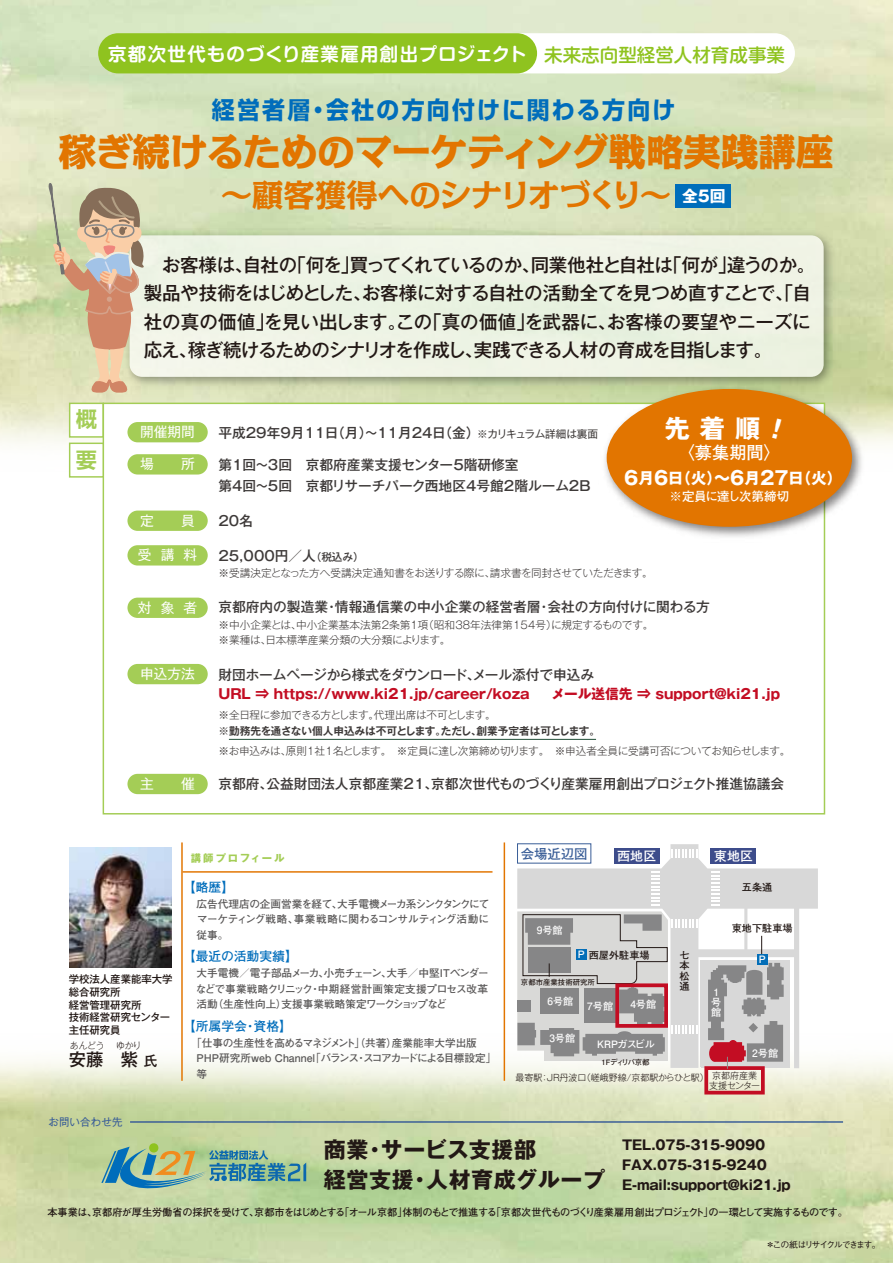
<style>
.page{position:relative;width:893px;height:1263px;background:#fff}
.page>*{position:absolute;margin:0;border:0;box-sizing:border-box;transform-origin:0 0}
.t1{font:800 37.5px "Kakumin Pro";color:#e27500}
.t2{font:700 31.5px "Kakumin Pro";letter-spacing:-.015em;color:#e27500}
.t3{font:700 25.2px "Gothic MB101 Pr 5";color:#fff}
.t4{font:700 24px "Shin Go Pro";letter-spacing:.1em;color:#006dbb;scale:.95 1}
.t5{font:700 22.05px/29.4px "Gothic MB101 Pr 5";letter-spacing:.025em;color:#221815}
.t6{font:700 21.15px/41px "Shin Go Pro De";color:#a4cd56}
.t7{font:500 18.45px/28.5px "Gothic MB101 Pr 5";letter-spacing:-.025em;color:#221815}
.t8{font:700 18.45px "Shin M Go Pro De";letter-spacing:.055em;color:#fff}
.t9{font:700 17.25px "Futo Go B101 Pr 5";color:#fff}
.t10{font:500 17.25px "Gothic MB101 Pro";color:#221815}
.t11{font:700 15.75px "Gothic MB101 Pr 5";color:#fff}
.t12{font:700 15.6px "Gothic MB101 Pr 5";color:#fff}
.t13{font:500 13.65px "Gothic MB101 Pro";color:#3e3a39}
.t14{font:700 13.65px/19.4px "Gothic MB101 Pro";color:#c30d23}
.t15{font:500 13.65px/20.7px "Gothic MB101 Pro";letter-spacing:-.035em;color:#3e3a39}
.t16{font:500 13.65px "Gothic MB101 Pro";letter-spacing:-.12em;color:#3e3a39}
.t17{font:13.65px "Gothic MB101 Pro";color:#fff}
.t18{font:700 13.35px/20.1px "Gothic MB101 Pr 5";letter-spacing:-.01em;color:#221815}
.t19{font:700 13.35px "Futo Go B101 Pr 5";color:#395d97}
.t20{font:700 13.2px "Futo Go B101 Pr 5";color:#fff}
.t21{font:700 12.9px "Futo Go B101 Pr 5";color:#006dbb}
.t22{font:700 12.6px "Futo Go B101 Pr 5";letter-spacing:-.045em;color:#fff}
.t23{font:700 10.65px/15.5px "Futo Go B101 Pr 5";letter-spacing:-.02em;color:#595757;text-align:justify}
.t24{font:300 10.65px/14.9px "Gothic MB101 Pro";letter-spacing:-.03em;color:#3e3a39}
.t25{font:700 10.65px/16.8px "Gothic MB101 Pro De";letter-spacing:-.01em;color:#3e3a39}
.t26{font:10.5px "Gothic MB101 Pr 5";letter-spacing:.01em;color:#395d97}
.t27{font:500 10.35px/12.8px "Gothic MB101 Pro";color:#221815}
.t28{font:700 10.35px "Gothic MB101 Pr 5";letter-spacing:.165em;color:#a4cd56}
.t29{font:700 10.2px "Futo Go B101 Pr 5";letter-spacing:-.055em;color:#221815}
.t30{font:700 10.2px/10.2px "Futo Go B101 Pr 5";color:#fff}
.t31{font:700 10.2px/10.2px "Futo Go B101 Pr 5";letter-spacing:-.025em;color:#221815;text-align:justify}
.t32{font:700 10.2px "Futo Go B101 Pr 5";letter-spacing:-.06em;color:#fff}
.t33{font:300 9px/8.2px "Gothic MB101 Pr 5";color:#221815}
.t34{font:500 9px "Gothic BBB Pr 5";letter-spacing:-.16em;color:#221815}
.t35{font:300 8.85px "Gothic MB101 Pro";letter-spacing:-.05em;color:#221815}
.t36{font:700 7.35px "Futo Go B101 Pr 5";color:#221815}
.t37{font:700 7.35px "Futo Go B101 Pr 5";letter-spacing:-.035em;color:#221815}
.s1{font-family:"Shin M Go Pro";font-weight:500;color:#8fc31f}
.s2{font-size:18.75px}
.s3{font-weight:400;font-size:10.65px}
.s4{font-size:10.65px}
.s5{font-weight:500;color:#3e3a39}
.s6{font-family:"Gothic MB101 Pro";font-weight:300}
.s7{font-size:13.65px}
.s8{color:#fff}
</style>
<div class="page">
<img style="left:0;top:0;width:893px;height:591px">
<img style="left:0;top:957px;width:893px;height:306px">
<img style="left:147px;top:226px;width:692px;height:166px">
<div style="left:130px;top:235px;width:694px;height:142px;background:#eef3e5;border-radius:13px"></div>
<div style="left:69px;top:403px;width:35px;height:35px;background:#fff;border:1px solid #a4cd56"></div>
<div style="left:103px;top:403px;width:722px;height:411px;background:#fff;border:1px solid #a4cd56"></div>
<div style="left:69px;top:443px;width:35px;height:35px;background:#fff;border:1px solid #a4cd56"></div>
<div style="left:127px;top:422px;width:81px;height:20px;background:#a4cd56;border-radius:10px"></div>
<div style="left:127px;top:454px;width:81px;height:20px;background:#a4cd56;border-radius:10px"></div>
<div style="left:127px;top:511px;width:81px;height:20px;background:#a4cd56;border-radius:10px"></div>
<div style="left:127px;top:545px;width:81px;height:20px;background:#a4cd56;border-radius:10px"></div>
<div style="left:127px;top:598px;width:81px;height:20px;background:#a4cd56;border-radius:10px"></div>
<div style="left:127px;top:664px;width:81px;height:20px;background:#a4cd56;border-radius:10px"></div>
<div style="left:127px;top:774px;width:81px;height:20px;background:#a4cd56;border-radius:10px"></div>
<img style="left:69px;top:848px;width:102px;height:119px">
<img style="left:599px;top:381px;width:268px;height:161px">
<div style="left:607px;top:389px;width:245px;height:138px;background:#e27500;border-radius:50%"></div>
<hr style="left:181px;top:842px;width:2px;height:239px;background:#e27500">
<hr style="left:504px;top:842px;width:1px;height:239px;background:#e27500">
<hr style="left:229px;top:739px;width:367px;height:1px;background:#214e38">
<hr style="left:183px;top:871px;width:309px;height:2px;background:#e27500">
<div style="left:517px;top:843px;width:74px;height:20px;background:#728cb5"></div>
<svg style="left:517px;top:844px;width:301px;height:224px"></svg>
<svg style="left:711px;top:871px;width:8px;height:35px"></svg>
<svg style="left:671px;top:849px;width:27px;height:9px"></svg>
<div style="left:710px;top:848px;width:45px;height:16px;background:#3d4c8b"></div>
<div style="left:614px;top:848px;width:45px;height:16px;background:#3d4c8b"></div>
<svg style="left:517px;top:871px;width:181px;height:190px;background:#c0c0c0"></svg>
<svg style="left:761px;top:936px;width:1px;height:18px"></svg>
<div style="left:757px;top:954px;width:10px;height:11px;background:#036eb8"></div>
<div style="left:704px;top:1066px;width:61px;height:28px;border:4px solid #c30d23"></div>
<svg style="left:708px;top:963px;width:76px;height:106px;background:#ae9c9e"></svg>
<div style="left:615px;top:983px;width:53px;height:45px;border:4px solid #c30d23"></div>
<div style="left:356px;top:33px;width:439px;height:40px;background:#fff;border-radius:20px"></div>
<div style="left:98px;top:33px;width:439px;height:40px;background:#8fc31f;border-radius:20px"></div>
<div style="left:676px;top:184px;width:55px;height:24px;background:#006dbb"></div>
<svg style="left:48px;top:182px;width:99px;height:213px;background:#d1c0a0"></svg>
<hr style="left:130px;top:1121px;width:713px;height:2px;background:#395d97">
<svg style="left:101px;top:1143px;width:205px;height:48px;background:#90b69b"></svg>
<p class="t8" style="left:108px;top:39px;width:678px">京都次世代ものづくり産業雇用創出プロジェクト <span class="s1">未来志向型経営人材育成事業</span></p>
<p class="t4" style="left:212px;top:91px;width:489px">経営者層・会社の方向付けに関わる方向け</p>
<p class="t1" style="left:59px;top:121px;width:776px">稼ぎ続けるためのマーケティング戦略実践講座</p>
<p class="t2" style="left:221px;top:170px;width:452px">～顧客獲得へのシナリオづくり～</p>
<p class="t11" style="left:682px;top:183px;width:45px">全5回</p>
<p class="t6" style="left:76px;top:396px;width:22px">概要</p>
<p class="t7" style="left:144px;top:249px;width:673px">　お客様は、自社の「何を」買ってくれているのか、同業他社と自社は「何が」違うのか。製品や技術をはじめとした、お客様に対する自社の活動全てを見つめ直すことで、「自社の真の価値」を見い出します。この「真の価値」を武器に、お客様の要望やニーズに応え、稼ぎ続けるためのシナリオを作成し、実践できる人材の育成を目指します。</p>
<p class="t3" style="left:664px;top:407px;width:97px">先着順</p>
<p class="t9" style="left:678px;top:439px;width:105px">〈募集期間〉</p>
<p class="t12" style="left:624px;top:465px;width:220px"><span class="s2">6</span>月<span class="s2">6</span>日（火）<span class="s2">～6</span>月<span class="s2">27</span>日（火）</p>
<p class="t22" style="left:669px;top:486px;width:121px">※定員に達し次第締切</p>
<p class="t17" style="left:140px;top:420px;width:56px">開催期間</p>
<p class="t16" style="left:218px;top:421px;width:381px">平成２９年９月１１日（月）～１１月２４日（金）<span class="s3">※カリキュラム詳細は裏面</span></p>
<p class="t17" style="left:140px;top:453px;width:56px">場　　所</p>
<p class="t15" style="left:218px;top:453px;width:374px">第１回～３回　京都府産業支援センター５階研修室<br>第４回～５回　京都リサーチパーク西地区４号館２階ルーム２B</p>
<p class="t17" style="left:140px;top:509px;width:56px">定　　員</p>
<p class="t13" style="left:217px;top:509px;width:38px">２０名</p>
<p class="t17" style="left:138px;top:544px;width:61px">受 講 料</p>
<p class="t13" style="left:217px;top:544px;width:148px">２５,０００円／人<span class="s4">（税込み）</span></p>
<p class="t24" style="left:218px;top:564px;width:436px">※受講決定となった方へ受講決定通知書をお送りする際に、請求書を同封させていただきます。</p>
<p class="t17" style="left:138px;top:596px;width:61px">対 象 者</p>
<p class="t13" style="left:218px;top:596px;width:493px">京都府内の製造業・情報通信業の中小企業の経営者層・会社の方向付けに関わる方</p>
<p class="t24" style="left:218px;top:616px;width:437px">※中小企業とは、中小企業基本法第２条第１項（昭和３８年法律第１５４号）に規定するものです。※業種は、日本標準産業分類の大分類によります。</p>
<p class="t17" style="left:140px;top:662px;width:56px">申込方法</p>
<p class="t14" style="left:218px;top:663px;width:563px"><span class="s5">財団ホームページから様式をダウンロード、メール添付で申込み<br></span>URL ⇒ https://www.ki21.jp/career/koza　 メール送信先 ⇒ support@ki21.jp</p>
<p class="t25" style="left:218px;top:705px;width:383px"><span class="s6">※全日程に参加できる方とします。代理出席は不可とします。<br></span>※勤務先を通さない個人申込みは不可とします。ただし、創業予定者は可とします。</p>
<p class="t24" style="left:218px;top:742px;width:574px">※お申込みは、原則１社１名とします。　※定員に達し次第締め切ります。　※申込者全員に受講可否についてお知らせします。</p>
<p class="t17" style="left:140px;top:772px;width:56px">主　　催</p>
<p class="t13" style="left:218px;top:772px;width:567px">京都府、公益財団法人京都産業２１、京都次世代ものづくり産業雇用創出プロジェクト推進協議会</p>
<p class="t28" style="left:191px;top:850px;width:95px">講師プロフィール</p>
<p class="t19" style="left:521px;top:843px;width:69px">会場近辺図</p>
<p class="t20" style="left:617px;top:845px;width:41px">西地区</p>
<p class="t20" style="left:714px;top:845px;width:41px">東地区</p>
<p class="t27" style="left:69px;top:971px;width:105px">学校法人産業能率大学総合研究所<br>経営管理研究所<br>技術経営研究センター主任研究員</p>
<p class="t10" style="left:69px;top:1045px;width:90px">安藤　紫 <span class="s7">氏</span></p>
<p class="t35" style="left:70px;top:1038px;width:36px">あんどう</p>
<p class="t35" style="left:116px;top:1038px;width:27px">ゆかり</p>
<p class="t26" style="left:49px;top:1113px;width:76px">お問い合わせ先</p>
<p class="t21" style="left:183px;top:877px;width:53px">【略歴】</p>
<p class="t23" style="left:196px;top:895px;width:294px">広告代理店の企画営業を経て、大手電機メーカ系シンクタンクにてマーケティング戦略、事業戦略に関わるコンサルティング活動に従事。</p>
<p class="t21" style="left:183px;top:946px;width:117px">【最近の活動実績】</p>
<p class="t23" style="left:196px;top:965px;width:295px">大手電機／電子部品メーカ、小売チェーン、大手／中堅ITベンダーなどで事業戦略クリニック・中期経営計画策定支援プロセス改革活動（生産性向上）支援事業戦略策定ワークショップなど</p>
<p class="t21" style="left:183px;top:1016px;width:111px">【所属学会・資格】</p>
<p class="t23" style="left:196px;top:1034px;width:301px;text-align:left;text-indent:-5px">「仕事の生産性を高めるマネジメント」（共著）産業能率大学出版<br>PHP研究所web Channel「バランス・スコアカードによる目標設定」等</p>
<p class="t30" style="left:537px;top:925px;width:27px">9号館</p>
<p class="t31" style="left:578px;top:949px;width:73px"><span class="s8">P</span> 西屋外駐車場</p>
<p class="t31" style="left:679px;top:950px;width:12px">七本松通</p>
<p class="t36" style="left:521px;top:976px;width:76px">京都市産業技術研究所</p>
<p class="t30" style="left:547px;top:995px;width:27px">6号館</p>
<p class="t30" style="left:549px;top:1032px;width:27px">3号館</p>
<p class="t30" style="left:587px;top:1000px;width:27px">7号館</p>
<p class="t30" style="left:630px;top:998px;width:27px">4号館</p>
<p class="t32" style="left:597px;top:1036px;width:59px">KRPガスビル</p>
<p class="t37" style="left:602px;top:1056px;width:50px">1Fディリバ京都</p>
<p class="t31" style="left:742px;top:881px;width:32px">五条通</p>
<p class="t30" style="left:711px;top:986px;width:11px">1号館</p>
<p class="t31" style="left:732px;top:923px;width:62px">東地下駐車場</p>
<p class="t30" style="left:759px;top:953px;width:8px">P</p>
<p class="t30" style="left:752px;top:1047px;width:27px">2号館</p>
<p class="t33" style="left:709px;top:1072px;width:52px;text-indent:-194px">最寄駅：JR丹波口（嵯峨野線/京都駅からひと駅）京都府産業支援センター</p>
<p class="t5" style="left:324px;top:1133px;width:283px">商業・サービス支援部<br>経営支援・人材育成グループ</p>
<p class="t18" style="left:622px;top:1134px;width:170px">TEL.075-315-9090<br>FAX.075-315-9240<br>E-mail:support@ki21.jp</p>
<p class="t29" style="left:48px;top:1204px;width:802px">本事業は、京都府が厚生労働省の採択を受けて、京都市をはじめとする「オール京都」体制のもとで推進する「京都次世代ものづくり産業雇用創出プロジェクト」の一環として実施するものです。</p>
<p class="t34" style="left:766px;top:1237px;width:117px">＊この紙はリサイクルできます。</p>
</div>
